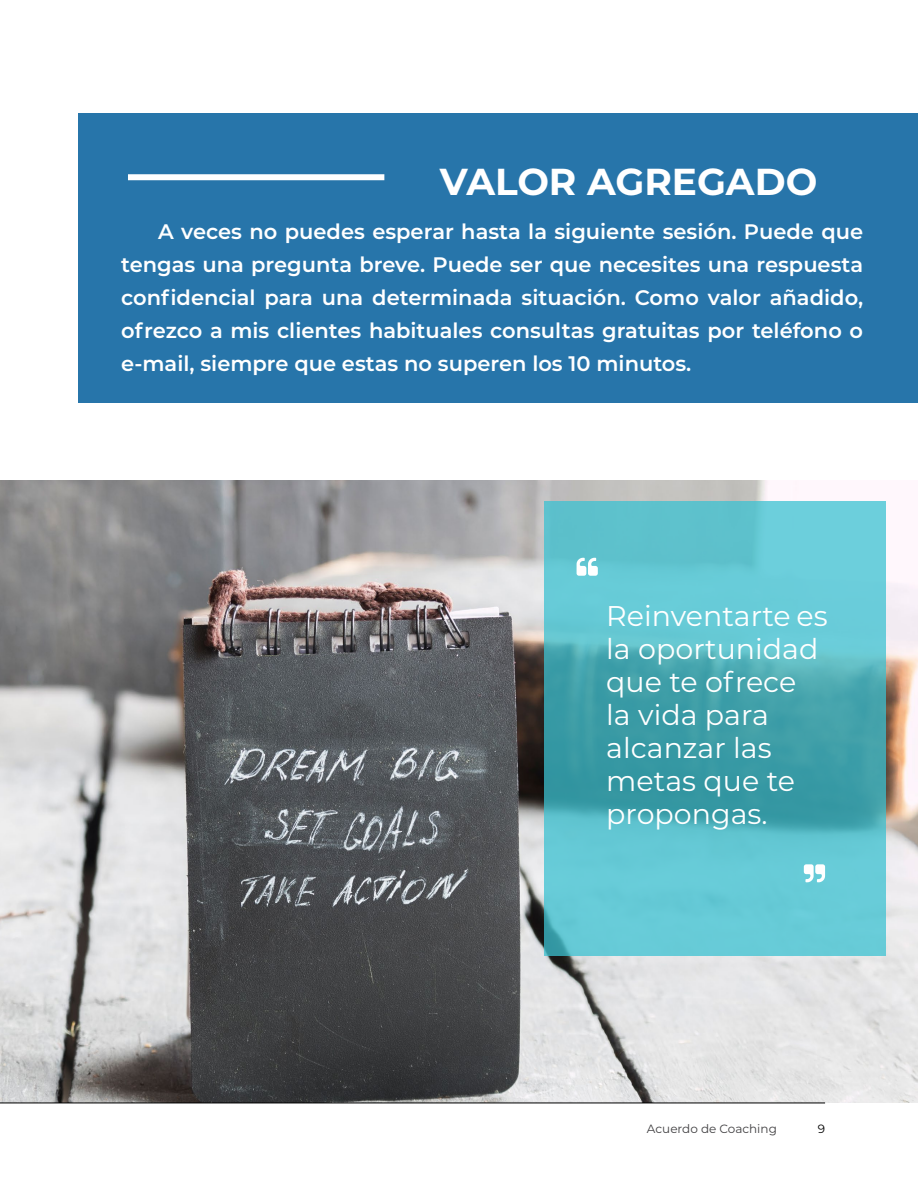
<style>
.page{position:relative;width:918px;height:1188px;background:#fff}
.page>*{position:absolute;margin:0;border:0;box-sizing:border-box;transform-origin:0 0}
.t1{font:700 37.5px "Montserrat";color:#fff}
.t2{font:28.5px/33px "Montserrat";color:#fff}
.t3{font:600 21px/33px "Montserrat";color:#fff;text-align:justify}
.t4{font:12px "Montserrat";color:#414042}
.t5{font:12px "Montserrat";color:#000}
</style>
<div class="page">
<img style="left:0;top:481px;width:918px;height:622px">
<div style="left:78px;top:113px;width:840px;height:289px;background:#2775aa"></div>
<svg style="left:544px;top:501px;width:342px;height:455px;background:#57b9c5"></svg>
<div style="left:128px;top:174px;width:256px;height:6px;background:#fff"></div>
<svg style="left:804px;top:864px;width:21px;height:18px"></svg>
<svg style="left:577px;top:558px;width:21px;height:18px"></svg>
<hr style="left:0;top:1103px;width:825px;height:1px;background:#000">
<h1 class="t1" style="left:440px;top:155px;width:379px">VALOR AGREGADO</h1>
<p class="t3" style="left:121px;top:214px;width:744px;text-indent:37px">A veces no puedes esperar hasta la siguiente sesión. Puede que tengas una pregunta breve. Puede ser que necesites una respuesta confidencial para una determinada situación. Como valor añadido, ofrezco a mis clientes habituales consultas gratuitas por teléfono o e-mail, siempre que estas no superen los 10 minutos.</p>
<h2 class="t2" style="left:606px;top:599px;width:223px">Reinventarte es la oportunidad que te ofrece la vida para alcanzar las metas que te propongas.</h2>
<p class="t4" style="left:647px;top:1121px;width:131px">Acuerdo de Coaching</p>
<p class="t5" style="left:818px;top:1121px;width:9px">9</p>
</div>
